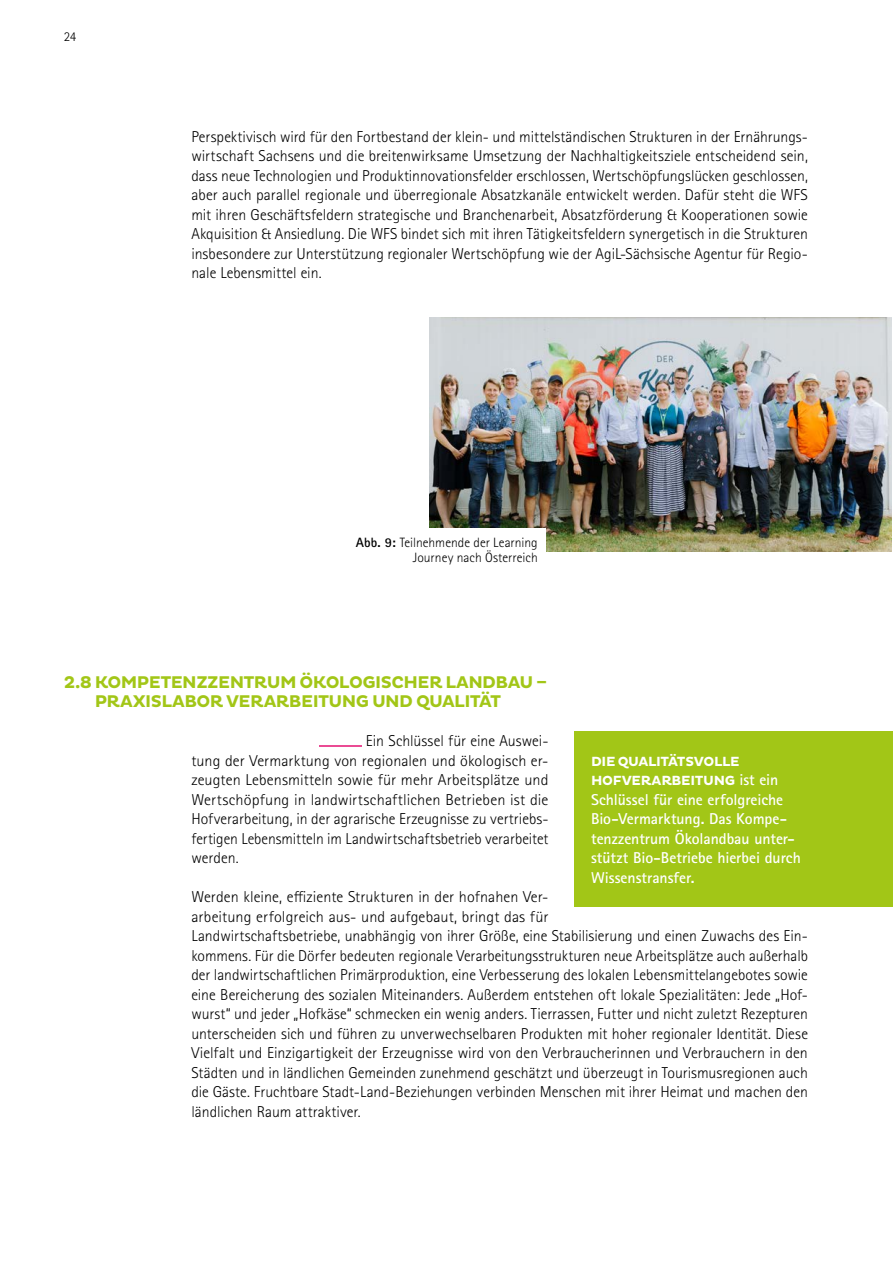
<style>
.page{position:relative;width:893px;height:1263px;background:#fff}
.page>*{position:absolute;margin:0;border:0;box-sizing:border-box;transform-origin:0 0}
.t1{font:700 17.25px/19.5px "Pluto";letter-spacing:-.035em;color:#a2c617}
.p_fließttext{font:300 15.75px/19.5px "Rotis Sans Serif Pro";color:#000;text-align:justify}
.t2{font:700 15.75px/19.5px "Rotis Sans Serif Pro";letter-spacing:-.005em;color:#fff}
.t3{font:300 13.5px/15px "Rotis Sans Serif Pro";letter-spacing:.005em;color:#000;text-align:right}
.t4{font:700 13.5px/19.5px "Pluto";letter-spacing:-.025em;color:#fff}
.s1{font-weight:700}
.s2{font-family:"Rotis Sans Serif Pro";font-size:15.75px}
</style>
<div class="page">
<img style="left:429px;top:317px;width:462px;height:234px">
<div style="left:235px;top:528px;width:311px;height:69px;background:#fff"></div>
<hr style="left:319px;top:745px;width:42px;height:1px;background:#ea4b94">
<div style="left:574px;top:731px;width:319px;height:175px;background:#a2c617"></div>
<p class="t3" style="left:64px;top:29px;width:14px">24</p>
<p class="p_fließttext" style="left:191px;top:127px;width:618px">Perspektivisch wird für den Fortbestand der klein- und mittelständischen Strukturen in der Ernährungs&shy;wirtschaft Sachsens und die breitenwirksame Umsetzung der Nachhaltigkeitsziele entscheidend sein, dass neue Technologien und Produktinnovationsfelder erschlossen, Wertschöpfungslücken geschlossen, aber auch parallel regionale und überregionale Absatzkanäle entwickelt werden. Dafür steht die WFS mit ihren Geschäftsfeldern strategische und Branchenarbeit, Absatzförderung &amp; Kooperationen sowie Akquisition &amp; Ansiedlung. Die WFS bindet sich mit ihren Tätigkeitsfeldern synergetisch in die Strukturen insbesondere zur Unterstützung regionaler Wertschöpfung wie der AgiL-Sächsische Agentur für Regio&shy;nale Lebensmittel ein.</p>
<p class="t3" style="left:356px;top:535px;width:183px"><span class="s1">Abb. 9:</span> Teilnehmende der Learning<br>Journey nach Österreich</p>
<h2 class="t1" style="left:95px;top:673px;width:454px;text-indent:-31px">2.8 KOMPETENZZENTRUM ÖKOLOGISCHER LANDBAU –<br>PRAXISLABOR VERARBEITUNG UND QUALITÄT</h2>
<p class="p_fließttext" style="left:191px;top:731px;width:359px;text-indent:174px">Ein Schlüssel für eine Auswei&shy;tung der Vermarktung von regionalen und ökologisch er&shy;zeugten Lebensmitteln sowie für mehr Arbeitsplätze und Wertschöpfung in landwirtschaftlichen Betrieben ist die Hofverarbeitung, in der agrarische Erzeugnisse zu vertriebs&shy;fertigen Lebensmitteln im Landwirtschaftsbetrieb verarbeitet werden.</p>
<p class="p_fließttext" style="left:191px;top:887px;width:618px;text-align:left">Werden kleine, effiziente Strukturen in der hofnahen Ver-<br>arbeitung erfolgreich aus- und aufgebaut, bringt das für<br>Landwirtschaftsbetriebe, unabhängig von ihrer Größe, eine Stabilisierung und einen Zuwachs des Ein&shy;kommens. Für die Dörfer bedeuten regionale Verarbeitungsstrukturen neue Arbeitsplätze auch außerhalb der landwirtschaftlichen Primärproduktion, eine Verbesserung des lokalen Lebensmittelangebotes sowie eine Bereicherung des sozialen Miteinanders. Außerdem entstehen oft lokale Spezialitäten: Jede „Hof&shy;wurst“ und jeder „Hofkäse“ schmecken ein wenig anders. Tierrassen, Futter und nicht zuletzt Rezepturen unterscheiden sich und führen zu unverwechselbaren Produkten mit hoher regionaler Identität. Diese Vielfalt und Einzigartigkeit der Erzeugnisse wird von den Verbraucherinnen und Verbrauchern in den Städten und in ländlichen Gemeinden zunehmend geschätzt und überzeugt in Tourismusregionen auch die Gäste. Fruchtbare Stadt-Land-Beziehungen verbinden Menschen mit ihrer Heimat und machen den ländlichen Raum attraktiver.</p>
<p class="t4" style="left:591px;top:752px;width:189px">DIE QUALITÄTSVOLLE<br>HOFVERARBEITUNG <span class="s2">ist ein</span></p>
<p class="t2" style="left:591px;top:790px;width:211px">Schlüssel für eine erfolgreiche<br>Bio-Vermarktung. Das Kompe&shy;tenzzentrum Ökolandbau unter&shy;stützt Bio-Betriebe hierbei durch<br>Wissenstransfer.</p>
</div>
